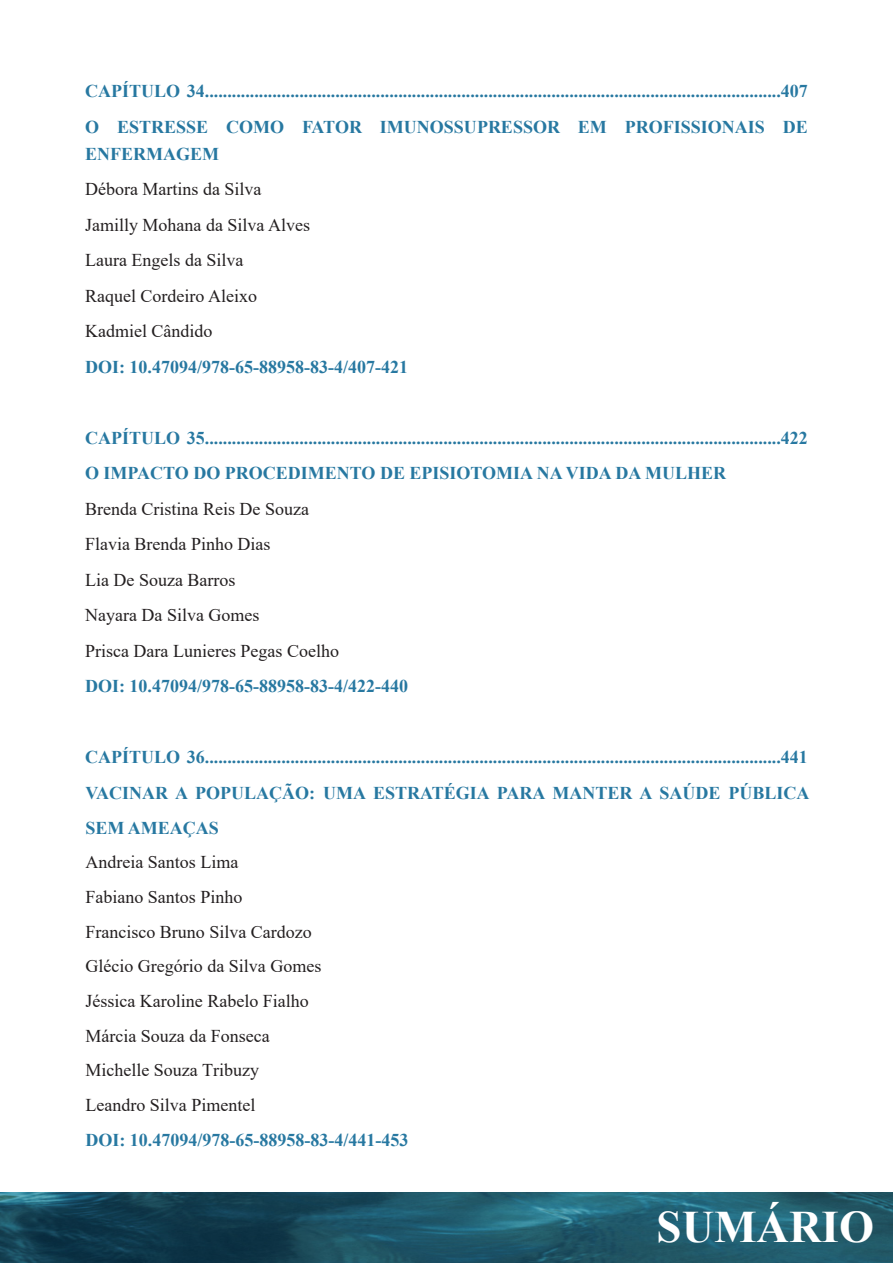
<style>
.page{position:relative;width:893px;height:1263px;background:#fff}
.page>*{position:absolute;margin:0;border:0;box-sizing:border-box;transform-origin:0 0}
.t1{font:700 45px "Times New Roman";color:#fff}
.t2{font:700 18px/27px "Times New Roman";color:#2778a1}
.t3{font:18px/34.7px "Times New Roman";color:#231f20}
.s1{font-weight:700;color:#2778a1}
</style>
<div class="page">
<img style="left:0;top:1193px;width:893px;height:70px">
<p class="t2" style="left:85px;top:77px;width:724px">CAPÍTULO 34................................................................................................................................407</p>
<p class="t2" style="left:85px;top:113px;width:724px">O ESTRESSE COMO FATOR IMUNOSSUPRESSOR EM PROFISSIONAIS DE<br>ENFERMAGEM</p>
<p class="t3" style="left:85px;top:171px;width:178px">Débora Martins da Silva</p>
<p class="t3" style="left:85px;top:207px;width:226px">Jamilly Mohana da Silva Alves</p>
<p class="t3" style="left:85px;top:242px;width:160px">Laura Engels da Silva</p>
<p class="t3" style="left:85px;top:278px;width:173px">Raquel Cordeiro Aleixo</p>
<p class="t3" style="left:85px;top:313px;width:129px">Kadmiel Cândido</p>
<p class="t2" style="left:85px;top:353px;width:324px">DOI: 10.47094/978-65-88958-83-4/407-421</p>
<p class="t2" style="left:85px;top:424px;width:724px">CAPÍTULO 35................................................................................................................................422</p>
<p class="t2" style="left:85px;top:459px;width:642px">O IMPACTO DO PROCEDIMENTO DE EPISIOTOMIA NA VIDA DA MULHER</p>
<p class="t3" style="left:85px;top:491px;width:225px">Brenda Cristina Reis De Souza</p>
<p class="t3" style="left:85px;top:526px;width:187px">Flavia Brenda Pinho Dias</p>
<p class="t3" style="left:85px;top:562px;width:152px">Lia De Souza Barros</p>
<p class="t3" style="left:85px;top:597px;width:176px">Nayara Da Silva Gomes</p>
<p class="t3" style="left:85px;top:633px;width:255px">Prisca Dara Lunieres Pegas Coelho</p>
<p class="t2" style="left:85px;top:672px;width:324px">DOI: 10.47094/978-65-88958-83-4/422-440</p>
<p class="t2" style="left:85px;top:743px;width:724px">CAPÍTULO 36................................................................................................................................441</p>
<p class="t3" style="left:85px;top:775px;width:725px"><span class="s1">VACINAR A POPULAÇÃO: UMA ESTRATÉGIA PARA MANTER A SAÚDE PÚBLICA<br>SEM AMEAÇAS<br></span>Andreia Santos Lima<br>Fabiano Santos Pinho<br>Francisco Bruno Silva Cardozo<br>Glécio Gregório da Silva Gomes<br>Jéssica Karoline Rabelo Fialho<br>Márcia Souza da Fonseca<br>Michelle Souza Tribuzy<br>Leandro Silva Pimentel<br><span class="s1">DOI: 10.47094/978-65-88958-83-4/441-453</span></p>
<h1 class="t1" style="left:657px;top:1194px;width:219px">SUMÁRIO</h1>
</div>
